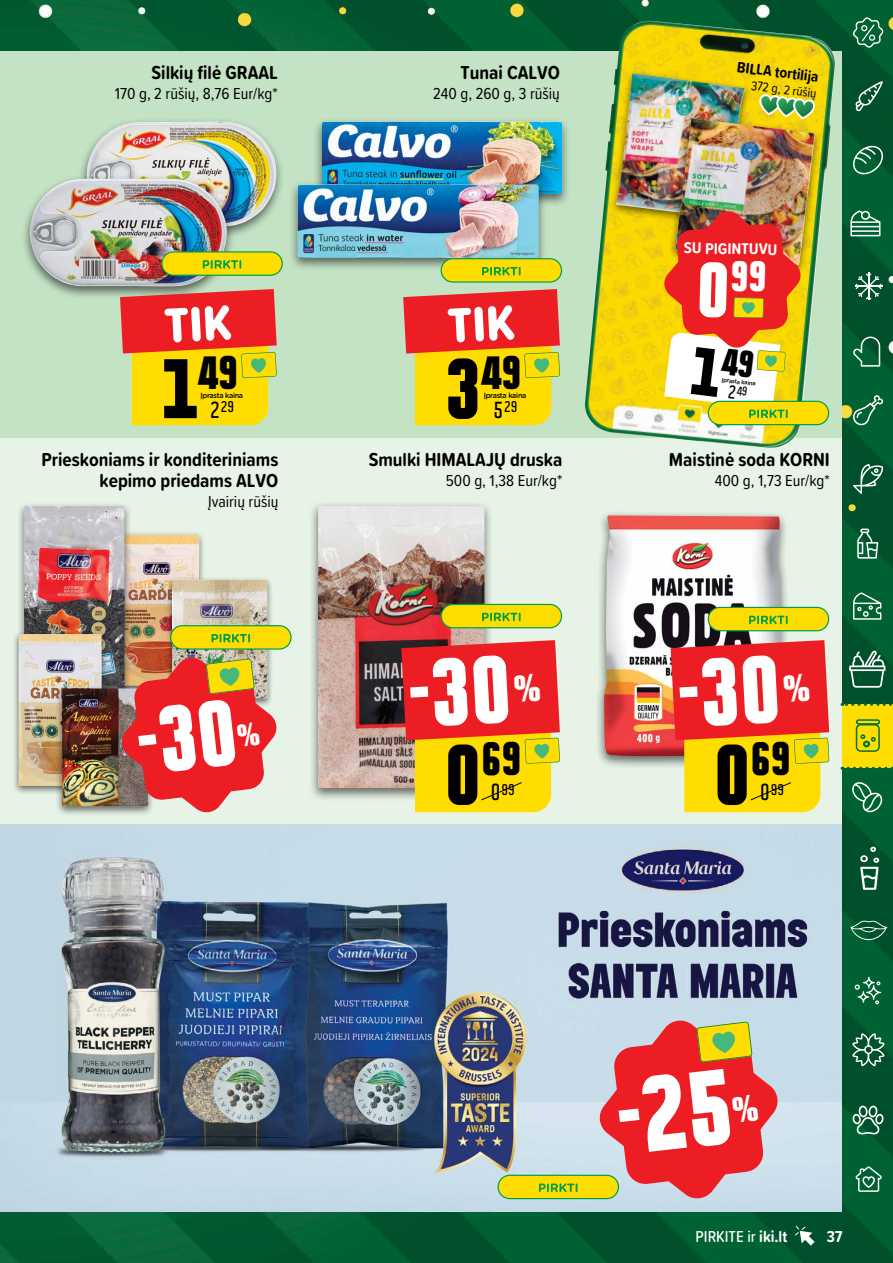
<style>
.page{position:relative;width:893px;height:1263px;background:#fff}
.page>*{position:absolute;margin:0;border:0;box-sizing:border-box;transform-origin:0 0}
.t1{font:900 condensed 77.1px "Politica";color:#000}
.t2{font:900 condensed 42.6px "Politica";color:#000}
.t3{font:700 condensed 21.3px "Politica";color:#000}
.t4{font:700 19.5px/21px "Proxima Soft Cond";color:#000;text-align:right}
.t5{font:16.5px "Proxima Soft Cond";color:#000}
.t6{font:500 16.5px "Proxima Soft Cond";color:#fff}
.t7{font:700 16.5px "Proxima Soft Cond";color:#fff}
.t8{font:700 16.2px "Proxima Soft Cond";color:#fff}
.t9{font:700 15.6px "Proxima Soft Cond";color:#000}
.t10{font:700 condensed 14.1px "Politica";color:#000;scale:1.04 1}
.t11{font:13.2px "Proxima Soft Cond";color:#000}
.t12{font:500 7.5px "Gotham Rounded";letter-spacing:-.04em;color:#000;scale:.96 1}
.t13{font:500 6px "Gotham Rounded";color:#000;scale:.96 1}
.s1{font-size:77.1px}
.s2{font-size:21.3px}
.s3{font-weight:700}
</style>
<div class="page">
<img style="left:0;top:0;width:893px;height:1263px">
<svg style="left:794px;top:1225px;width:21px;height:20px"></svg>
<svg style="left:855px;top:1166px;width:27px;height:26px"></svg>
<svg style="left:855px;top:977px;width:26px;height:27px"></svg>
<svg style="left:852px;top:782px;width:30px;height:30px"></svg>
<svg style="left:860px;top:847px;width:19px;height:43px"></svg>
<svg style="left:853px;top:592px;width:28px;height:28px"></svg>
<svg style="left:857px;top:529px;width:21px;height:30px"></svg>
<svg style="left:853px;top:464px;width:30px;height:30px"></svg>
<svg style="left:853px;top:395px;width:30px;height:30px"></svg>
<svg style="left:855px;top:273px;width:27px;height:27px"></svg>
<svg style="left:850px;top:210px;width:30px;height:26px"></svg>
<svg style="left:853px;top:145px;width:30px;height:30px"></svg>
<svg style="left:855px;top:81px;width:28px;height:30px"></svg>
<svg style="left:852px;top:17px;width:31px;height:31px"></svg>
<svg style="left:852px;top:1033px;width:32px;height:33px"></svg>
<svg style="left:852px;top:1105px;width:32px;height:29px"></svg>
<svg style="left:849px;top:650px;width:36px;height:38px"></svg>
<svg style="left:850px;top:920px;width:37px;height:20px"></svg>
<svg style="left:853px;top:337px;width:27px;height:30px"></svg>
<div style="left:0;top:51px;width:842px;height:1161px;background:#c4e3c5"></div>
<div style="left:0;top:438px;width:842px;height:387px;background:#e7f3e7"></div>
<hr style="left:0;top:51px;width:1px;height:387px;background:#fd0">
<div style="left:842px;top:704px;width:51px;height:64px;background:#fd0"></div>
<svg style="left:842px;top:767px;width:51px;height:3px"></svg>
<svg style="left:842px;top:703px;width:51px;height:3px"></svg>
<div style="left:856px;top:724px;width:24px;height:28px;border:2px solid #007236;border-radius:4px"></div>
<div style="left:856px;top:719px;width:24px;height:6px;border:2px solid #007236;border-radius:2px"></div>
<svg style="left:860px;top:734px;width:5px;height:5px"></svg>
<svg style="left:871px;top:737px;width:5px;height:5px"></svg>
<div style="left:863px;top:740px;width:7px;height:7px;border:2px solid #007236;border-radius:50%"></div>
<div style="left:106px;top:531px;width:99px;height:165px;background:#000;opacity:.58"></div>
<img style="left:132px;top:534px;width:67px;height:122px">
<div style="left:77px;top:117px;width:208px;height:123px;background:#000;opacity:.58"></div>
<img style="left:87px;top:122px;width:189px;height:105px">
<div style="left:20px;top:174px;width:216px;height:125px;background:#000;opacity:.58"></div>
<img style="left:30px;top:178px;width:197px;height:108px">
<div style="left:312px;top:117px;width:259px;height:90px;background:#000;opacity:.58"></div>
<img style="left:322px;top:122px;width:240px;height:72px">
<div style="left:288px;top:180px;width:259px;height:91px;background:#000;opacity:.58"></div>
<img style="left:298px;top:185px;width:241px;height:73px">
<div style="left:16px;top:502px;width:116px;height:199px;background:#000;opacity:.58"></div>
<img style="left:24px;top:506px;width:100px;height:178px">
<div style="left:309px;top:501px;width:184px;height:300px;background:#000;opacity:.58"></div>
<img style="left:318px;top:506px;width:166px;height:282px">
<div style="left:595px;top:510px;width:196px;height:260px;background:#000;opacity:.58"></div>
<img style="left:604px;top:515px;width:178px;height:241px">
<svg style="left:120px;top:289px;width:157px;height:136px;background:#ef9a2f"></svg>
<svg style="left:403px;top:289px;width:157px;height:136px;background:#f09b30"></svg>
<img style="left:0;top:825px;width:842px;height:387px">
<img style="left:585px;top:21px;width:250px;height:427px">
<div style="left:609px;top:70px;width:143px;height:159px;background:#000;opacity:.58"></div>
<img style="left:616px;top:73px;width:129px;height:145px">
<div style="left:668px;top:114px;width:154px;height:161px;background:#000;opacity:.58"></div>
<img style="left:675px;top:118px;width:140px;height:147px">
<svg style="left:758px;top:71px;width:58px;height:50px;background:#cdcb2f"></svg>
<div style="left:12px;top:630px;width:96px;height:166px;background:#000;opacity:.58"></div>
<img style="left:19px;top:634px;width:83px;height:152px">
<div style="left:166px;top:576px;width:107px;height:131px;background:#000;opacity:.58"></div>
<img style="left:172px;top:579px;width:95px;height:77px">
<div style="left:55px;top:684px;width:100px;height:132px;background:#000;opacity:.58"></div>
<img style="left:62px;top:688px;width:58px;height:118px">
<div style="left:162px;top:252px;width:120px;height:23px;background:#fd0;border-radius:12px"></div>
<div style="left:161px;top:251px;width:122px;height:25px;border:1px solid #009f47;border-radius:12px"></div>
<svg style="left:203px;top:260px;width:38px;height:9px"></svg>
<div style="left:441px;top:259px;width:120px;height:23px;background:#fd0;border-radius:12px"></div>
<div style="left:441px;top:258px;width:121px;height:25px;border:1px solid #009f47;border-radius:12px"></div>
<svg style="left:482px;top:267px;width:39px;height:8px"></svg>
<div style="left:708px;top:401px;width:121px;height:24px;background:#fd0;border-radius:12px"></div>
<div style="left:708px;top:401px;width:121px;height:24px;border:1px solid #009f47;border-radius:12px"></div>
<div style="left:708px;top:607px;width:121px;height:24px;background:#fd0;border-radius:12px"></div>
<div style="left:708px;top:607px;width:121px;height:24px;border:1px solid #009f47;border-radius:12px"></div>
<svg style="left:749px;top:616px;width:39px;height:8px"></svg>
<div style="left:441px;top:604px;width:120px;height:24px;background:#fd0;border-radius:12px"></div>
<div style="left:441px;top:604px;width:121px;height:24px;border:1px solid #009f47;border-radius:12px"></div>
<svg style="left:482px;top:613px;width:39px;height:8px"></svg>
<div style="left:171px;top:626px;width:120px;height:23px;background:#fd0;border-radius:12px"></div>
<div style="left:170px;top:625px;width:122px;height:25px;border:1px solid #009f47;border-radius:12px"></div>
<svg style="left:212px;top:634px;width:38px;height:8px"></svg>
<div style="left:498px;top:1175px;width:120px;height:23px;background:#fd0;border-radius:12px"></div>
<div style="left:497px;top:1175px;width:122px;height:24px;border:1px solid #009f47;border-radius:12px"></div>
<svg style="left:539px;top:1183px;width:38px;height:9px"></svg>
<svg style="left:671px;top:640px;width:158px;height:172px;background:#ee7423"></svg>
<svg style="left:597px;top:1018px;width:183px;height:183px;background:#df6762"></svg>
<svg style="left:401px;top:640px;width:159px;height:172px;background:#ea7222"></svg>
<img style="left:663px;top:210px;width:139px;height:208px">
<svg style="left:120px;top:656px;width:157px;height:158px;background:#db584d"></svg>
<p class="t4" style="left:152px;top:62px;width:128px">Silkių filė GRAAL</p>
<p class="t5" style="left:115px;top:81px;width:164px">170 g, 2 rūšių, 8,76 Eur/kg*</p>
<p class="t4" style="left:460px;top:62px;width:101px">Tunai CALVO</p>
<p class="t5" style="left:433px;top:81px;width:128px">240 g, 260 g, 3 rūšių</p>
<h2 class="t2" style="left:198px;top:339px;width:42px">49</h2>
<p class="t3" style="left:210px;top:393px;width:11px">2</p>
<h1 class="t1" style="left:162px;top:328px;width:38px">1</h1>
<p class="t12" style="left:201px;top:390px;width:46px">Įprasta kaina</p>
<p class="t10" style="left:221px;top:396px;width:14px">29</p>
<p class="t4" style="left:41px;top:448px;width:238px">Prieskoniams ir konditeriniams kepimo priedams ALVO</p>
<p class="t5" style="left:208px;top:489px;width:72px">Įvairių rūšių</p>
<h2 class="t2" style="left:481px;top:339px;width:42px">49</h2>
<p class="t3" style="left:493px;top:393px;width:11px">5</p>
<h1 class="t1" style="left:445px;top:328px;width:38px">3</h1>
<p class="t12" style="left:484px;top:390px;width:46px">Įprasta kaina</p>
<p class="t10" style="left:504px;top:396px;width:14px">29</p>
<p class="t4" style="left:369px;top:448px;width:195px">Smulki HIMALAJŲ druska</p>
<p class="t5" style="left:446px;top:468px;width:118px">500 g, 1,38 Eur/kg*</p>
<h2 class="t2" style="left:445px;top:726px;width:78px"><span class="s1">0</span>69</h2>
<p class="t10" style="left:491px;top:779px;width:24px"><span class="s2">0</span>99</p>
<p class="t9" style="left:739px;top:55px;width:84px;rotate:7deg">BILLA tortilija</p>
<p class="t11" style="left:752px;top:76px;width:67px;rotate:7deg">372 g, 2 rūšių</p>
<p class="t8" style="left:684px;top:236px;width:95px;rotate:1deg">SU PIGINTUVU</p>
<p class="t13" style="left:722px;top:375px;width:37px;rotate:7deg">Įprasta kaina</p>
<p class="t4" style="left:669px;top:448px;width:162px">Maistinė soda KORNI</p>
<p class="t5" style="left:715px;top:468px;width:117px">400 g, 1,73 Eur/kg*</p>
<h2 class="t2" style="left:714px;top:726px;width:78px"><span class="s1">0</span>69</h2>
<p class="t10" style="left:760px;top:779px;width:24px"><span class="s2">0</span>99</p>
<p class="t6" style="left:696px;top:1224px;width:93px">PIRKITE ir <span class="s3">iki.lt</span></p>
<p class="t7" style="left:827px;top:1224px;width:17px">37</p>
</div>
